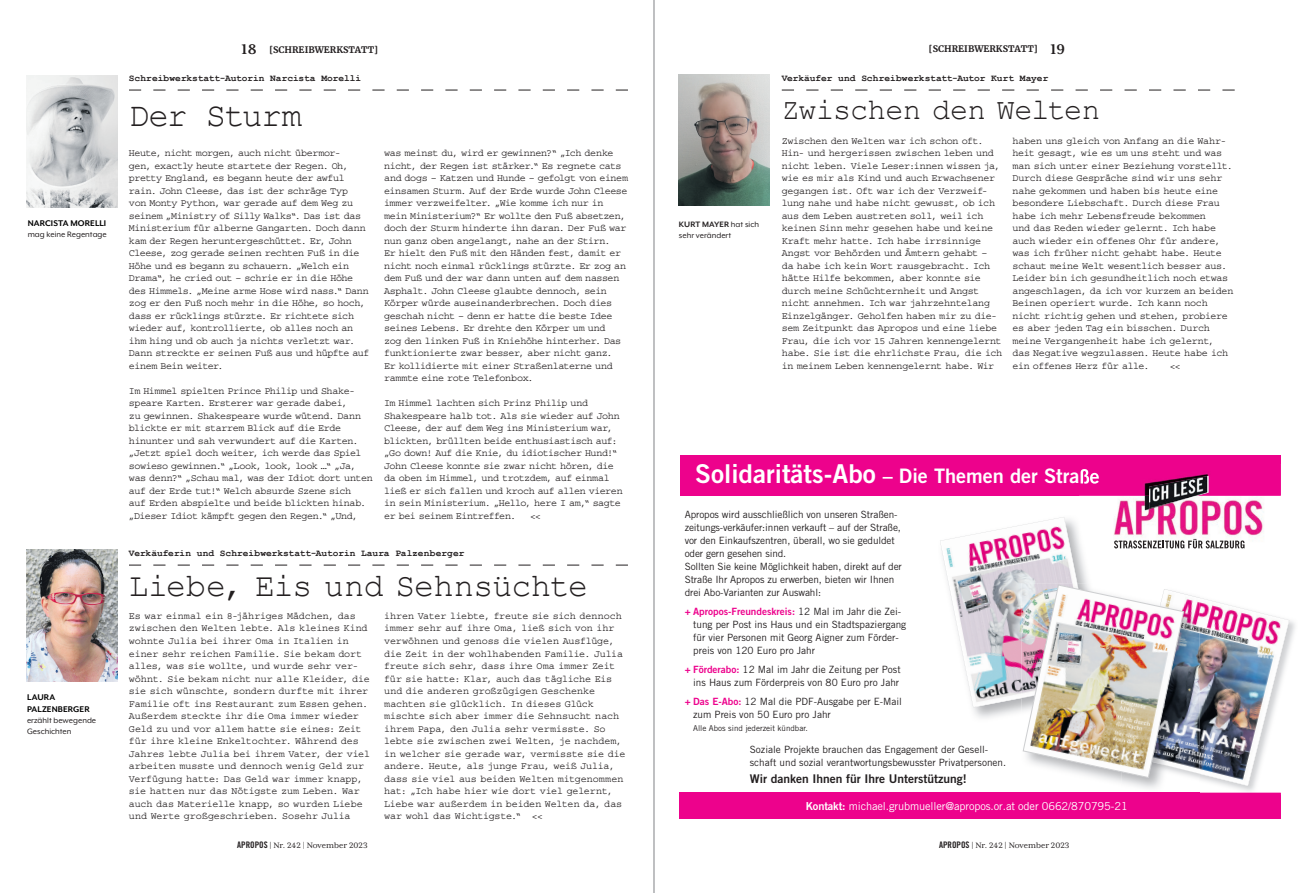
<style>
.page{position:relative;width:1307px;height:893px;background:#fff}
.page>*{position:absolute;margin:0;border:0;box-sizing:border-box;transform-origin:0 0}
.t1{font:34px "Courier New";letter-spacing:-.045em;color:#231f20}
.t2{font:33px "Courier New";letter-spacing:-.02em;color:#231f20}
.t3{font:30px "Courier New";letter-spacing:-.015em;color:#231f20}
.t4{font:20px "Trade Gothic LT Std Bd 2";color:#fff}
.t5{font:12px "Trade Gothic LT Std Bd 2";color:#231f20}
.t6{font:11px "Trade Gothic LT Std";letter-spacing:-.01em;color:#fff}
.t7{font:10px/12.5px "Courier Std";letter-spacing:-.03em;color:#231f20}
.t8{font:10px/12.5px "Courier Std";letter-spacing:-.01em;color:#231f20}
.t9{font:10px/13px "Trade Gothic LT Std";color:#231f20}
.t10{font:10px "Trade Gothic LT Std Bd 2";color:#ed028c}
.t11{font:700 9.5px "Courier New";color:#231f20}
.t12{font:700 9.5px/12px "Mr Eaves XL Mod OT";letter-spacing:.01em;color:#000001}
.t13{font:9px/11px "Mr Eaves XL Mod OT";color:#231f20}
.t14{font:9px "Mrs Eaves XL Serif OT";color:#231f20}
.t15{font:700 9px "Merriweather";color:#231f20}
.t16{font:8px "Trade Gothic LT Std";color:#231f20}
.s1{font-family:"Mrs Eaves XL Serif OT";font-size:16px}
.s2{font-weight:700}
.s3{font-size:26px}
.s4{font-family:"Trade Gothic LT Std";color:#231f20}
.s5{font-family:"Trade Gothic LT Std Bd 2";color:#ed028c}
.s6{font-family:"Trade Gothic LT Std Bd 2"}
.s7{font-family:"Trade Gothic LT Std Bd Cn 20"}
</style>
<div class="page">
<div style="left:680px;top:793px;width:601px;height:26px;background:#ed028c"></div>
<div style="left:680px;top:455px;width:601px;height:41px;background:#ed028c"></div>
<img style="left:1117px;top:496px;width:146px;height:21px">
<img style="left:1079px;top:464px;width:202px;height:32px">
<img style="left:1079px;top:469px;width:20px;height:15px">
<img style="left:1149px;top:476px;width:59px;height:32px">
<img style="left:1199px;top:620px;width:96px;height:173px">
<img style="left:1021px;top:786px;width:178px;height:7px">
<img style="left:940px;top:517px;width:349px;height:269px">
<svg style="left:782px;top:90px;width:452px;height:1px"></svg>
<img style="left:679px;top:74px;width:91px;height:132px">
<svg style="left:129px;top:90px;width:499px;height:1px"></svg>
<img style="left:27px;top:76px;width:91px;height:131px">
<svg style="left:129px;top:565px;width:499px;height:1px"></svg>
<img style="left:27px;top:550px;width:90px;height:131px">
<hr style="left:654px;top:0;width:1px;height:893px;background:#808285">
<p class="t12" style="left:28px;top:217px;width:80px">NARCISTA MORELLI</p>
<p class="t13" style="left:28px;top:229px;width:81px">mag keine Regentage</p>
<p class="t12" style="left:27px;top:691px;width:64px">LAURA<br>PALZENBERGER</p>
<p class="t13" style="left:27px;top:715px;width:71px">erzählt bewegende<br>Geschichten</p>
<p class="t15" style="left:242px;top:44px;width:138px"><span class="s1">18</span> [SCHREIBWERKSTATT]</p>
<p class="t15" style="left:929px;top:43px;width:137px">[SCHREIBWERKSTATT] <span class="s1">19</span></p>
<p class="t11" style="left:129px;top:73px;width:234px">Schreibwerkstatt-Autorin Narcista Morelli</p>
<h1 class="t1" style="left:129px;top:95px;width:175px">Der Sturm</h1>
<p class="t7" style="left:129px;top:147px;width:242px">Heute, nicht morgen, auch nicht übermor-<br>gen, exactly heute startete der Regen. Oh, pretty England, es begann heute der awful rain. John Cleese, das ist der schräge Typ<br>von Monty Python, war gerade auf dem Weg zu seinem „Ministry of Silly Walks“. Das ist das Ministerium für alberne Gangarten. Doch dann kam der Regen heruntergeschüttet. Er, John Cleese, zog gerade seinen rechten Fuß in die Höhe und es begann zu schauern. „Welch ein Drama“, he cried out – schrie er in die Höhe des Himmels. „Meine arme Hose wird nass.“ Dann zog er den Fuß noch mehr in die Höhe, so hoch, dass er rücklings stürzte. Er richtete sich wieder auf, kontrollierte, ob alles noch an ihm hing und ob auch ja nichts verletzt war.<br>Dann streckte er seinen Fuß aus und hüpfte auf einem Bein weiter.</p>
<p class="t7" style="left:129px;top:385px;width:245px">Im Himmel spielten Prince Philip und Shake&shy;speare Karten. Ersterer war gerade dabei,<br>zu gewinnen. Shakespeare wurde wütend. Dann blickte er mit starrem Blick auf die Erde hinunter und sah verwundert auf die Karten. „Jetzt spiel doch weiter, ich werde das Spiel sowieso gewinnen.“ „Look, look, look …“ „Ja, was denn?“ „Schau mal, was der Idiot dort unten auf der Erde tut!“ Welch absurde Szene sich<br>auf Erden abspielte und beide blickten hinab. „Dieser Idiot kämpft gegen den Regen.“ „Und,</p>
<p class="t7" style="left:384px;top:147px;width:245px">was meinst du, wird er gewinnen?“ „Ich denke nicht, der Regen ist stärker.“ Es regnete cats and dogs – Katzen und Hunde – gefolgt von einem einsamen Sturm. Auf der Erde wurde John Cleese immer verzweifelter. „Wie komme ich nur in mein Ministerium?“ Er wollte den Fuß absetzen, doch der Sturm hinderte ihn daran. Der Fuß war nun ganz oben angelangt, nahe an der Stirn.<br>Er hielt den Fuß mit den Händen fest, damit er nicht noch einmal rücklings stürzte. Er zog an dem Fuß und der war dann unten auf dem nassen Asphalt. John Cleese glaubte dennoch, sein Körper würde auseinanderbrechen. Doch dies geschah nicht – denn er hatte die beste Idee seines Lebens. Er drehte den Körper um und<br>zog den linken Fuß in Kniehöhe hinterher. Das funktionierte zwar besser, aber nicht ganz.<br>Er kollidierte mit einer Straßenlaterne und rammte eine rote Telefonbox.</p>
<p class="t7" style="left:384px;top:397px;width:240px">Im Himmel lachten sich Prinz Philip und Shakespeare halb tot. Als sie wieder auf John Cleese, der auf dem Weg ins Ministerium war, blickten, brüllten beide enthusiastisch auf: „Go down! Auf die Knie, du idiotischer Hund!“ John Cleese konnte sie zwar nicht hören, die da oben im Himmel, und trotzdem, auf einmal ließ er sich fallen und kroch auf allen vieren in sein Ministerium. „Hello, here I am,“ sagte er bei seinem Eintreffen.</p>
<p class="t7" style="left:530px;top:510px;width:13px">&lt;&lt;</p>
<p class="t11" style="left:129px;top:548px;width:337px">Verkäuferin und Schreibwerkstatt-Autorin Laura Palzenberger</p>
<h2 class="t2" style="left:129px;top:566px;width:460px">Liebe, Eis und Sehnsüchte</h2>
<p class="t8" style="left:129px;top:610px;width:243px">Es war einmal ein 8-jähriges Mädchen, das zwischen den Welten lebte. Als kleines Kind wohnte Julia bei ihrer Oma in Italien in einer sehr reichen Familie. Sie bekam dort alles, was sie wollte, und wurde sehr ver&shy;wöhnt. Sie bekam nicht nur alle Kleider, die sie sich wünschte, sondern durfte mit ihrer Familie oft ins Restaurant zum Essen gehen.<br>Außerdem steckte ihr die Oma immer wieder Geld zu und vor allem hatte sie eines: Zeit für ihre kleine Enkeltochter. Während des Jahres lebte Julia bei ihrem Vater, der viel arbeiten musste und dennoch wenig Geld zur Verfügung hatte: Das Geld war immer knapp, sie hatten nur das Nötigste zum Leben. War auch das Materielle knapp, so wurden Liebe und Werte großgeschrieben. Sosehr Julia</p>
<p class="t8" style="left:384px;top:610px;width:243px">ihren Vater liebte, freute sie sich dennoch immer sehr auf ihre Oma, ließ sich von ihr verwöhnen und genoss die vielen Ausflüge, die Zeit in der wohlhabenden Familie. Julia freute sich sehr, dass ihre Oma immer Zeit für sie hatte: Klar, auch das tägliche Eis und die anderen großzügigen Geschenke machten sie glücklich. In dieses Glück mischte sich aber immer die Sehnsucht nach ihrem Papa, den Julia sehr vermisste. So lebte sie zwischen zwei Welten, je nachdem, in welcher sie gerade war, vermisste sie die andere. Heute, als junge Frau, weiß Julia, dass sie viel aus beiden Welten mitgenommen hat: „Ich habe hier wie dort viel gelernt, Liebe war außerdem in beiden Welten da, das war wohl das Wichtigste.“ &lt;&lt;</p>
<p class="t13" style="left:679px;top:219px;width:82px"><span class="s2">KURT MAYER</span> hat sich sehr verändert</p>
<p class="t11" style="left:782px;top:73px;width:268px">Verkäufer und Schreibwerkstatt-Autor Kurt Mayer</p>
<h3 class="t3" style="left:782px;top:91px;width:320px">Zwischen den Welten</h3>
<p class="t7" style="left:782px;top:135px;width:222px">Zwischen den Welten war ich schon oft.<br>Hin- und hergerissen zwischen leben und nicht leben. Viele Leser:innen wissen ja, wie es mir als Kind und auch Erwachsener gegangen ist. Oft war ich der Verzweif&shy;lung nahe und habe nicht gewusst, ob ich aus dem Leben austreten soll, weil ich keinen Sinn mehr gesehen habe und keine Kraft mehr hatte. Ich habe irrsinnige Angst vor Behörden und Ämtern gehabt –<br>da habe ich kein Wort rausgebracht. Ich hätte Hilfe bekommen, aber konnte sie durch meine Schüchternheit und Angst nicht annehmen. Ich war jahrzehntelang Einzelgänger. Geholfen haben mir zu die&shy;sem Zeitpunkt das Apropos und eine liebe Frau, die ich vor 15 Jahren kennengelernt habe. Sie ist die ehrlichste Frau, die ich in meinem Leben kennengelernt habe. Wir</p>
<p class="t7" style="left:1012px;top:135px;width:222px">haben uns gleich von Anfang an die Wahr&shy;heit gesagt, wie es um uns steht und was man sich unter einer Beziehung vorstellt.<br>Durch diese Gespräche sind wir uns sehr nahe gekommen und haben bis heute eine besondere Liebschaft. Durch diese Frau habe ich mehr Lebensfreude bekommen<br>und das Reden wieder gelernt. Ich habe auch wieder ein offenes Ohr für andere, was ich früher nicht gehabt habe. Heute schaut meine Welt wesentlich besser aus.<br>Leider bin ich gesundheitlich noch etwas angeschlagen, da ich vor kurzem an beiden Beinen operiert wurde. Ich kann noch nicht richtig gehen und stehen, probiere es aber jeden Tag ein bisschen. Durch meine Vergangenheit habe ich gelernt, das Negative wegzulassen. Heute habe ich ein offenes Herz für alle.</p>
<p class="t7" style="left:1170px;top:360px;width:12px">&lt;&lt;</p>
<h3 class="t4" style="left:695px;top:464px;width:406px"><span class="s3">Solidaritäts-Abo</span> – Die Themen der Straße</h3>
<p class="t9" style="left:685px;top:507px;width:219px">Apropos wird ausschließlich von unseren Straßen&shy;zeitungs-verkäufer:innen verkauft – auf der Straße, vor den Einkaufszentren, überall, wo sie geduldet oder gern gesehen sind.<br>Sollten Sie keine Möglichkeit haben, direkt auf der Straße Ihr Apropos zu erwerben, bieten wir Ihnen drei Abo-Varianten zur Auswahl:</p>
<p class="t10" style="left:685px;top:605px;width:218px">+ Apropos-Freundeskreis: <span class="s4">12 Mal im Jahr die Zei-</span></p>
<p class="t9" style="left:693px;top:618px;width:215px">tung per Post ins Haus und ein Stadtspaziergang für vier Personen mit Georg Aigner zum Förder&shy;preis von 120 Euro pro Jahr</p>
<p class="t9" style="left:685px;top:663px;width:217px;text-align:right"><span class="s5">+ Förderabo:</span> 12 Mal im Jahr die Zeitung per Post ins Haus zum Förderpreis von 80 Euro pro Jahr</p>
<p class="t9" style="left:693px;top:694px;width:210px;text-indent:-8px"><span class="s5">+ Das E-Abo:</span> 12 Mal die PDF-Ausgabe per E-Mail zum Preis von 50 Euro pro Jahr</p>
<p class="t16" style="left:693px;top:723px;width:116px">Alle Abos sind jederzeit kündbar.</p>
<p class="t9" style="left:750px;top:743px;width:258px">Soziale Projekte brauchen das Engagement der Gesell&shy;schaft und sozial verantwortungsbewusster Privatpersonen.</p>
<p class="t5" style="left:750px;top:771px;width:218px">Wir danken Ihnen für Ihre Unterstützung!</p>
<p class="t6" style="left:806px;top:800px;width:323px"><span class="s6">Kontakt:</span> michael.grubmueller@apropos.or.at oder 0662/870795-21</p>
<p class="t14" style="left:237px;top:840px;width:132px"><span class="s7">APROPOS</span> | Nr. 242 | November 2023</p>
<p class="t14" style="left:939px;top:841px;width:132px"><span class="s7">APROPOS</span> | Nr. 242 | November 2023</p>
</div>
